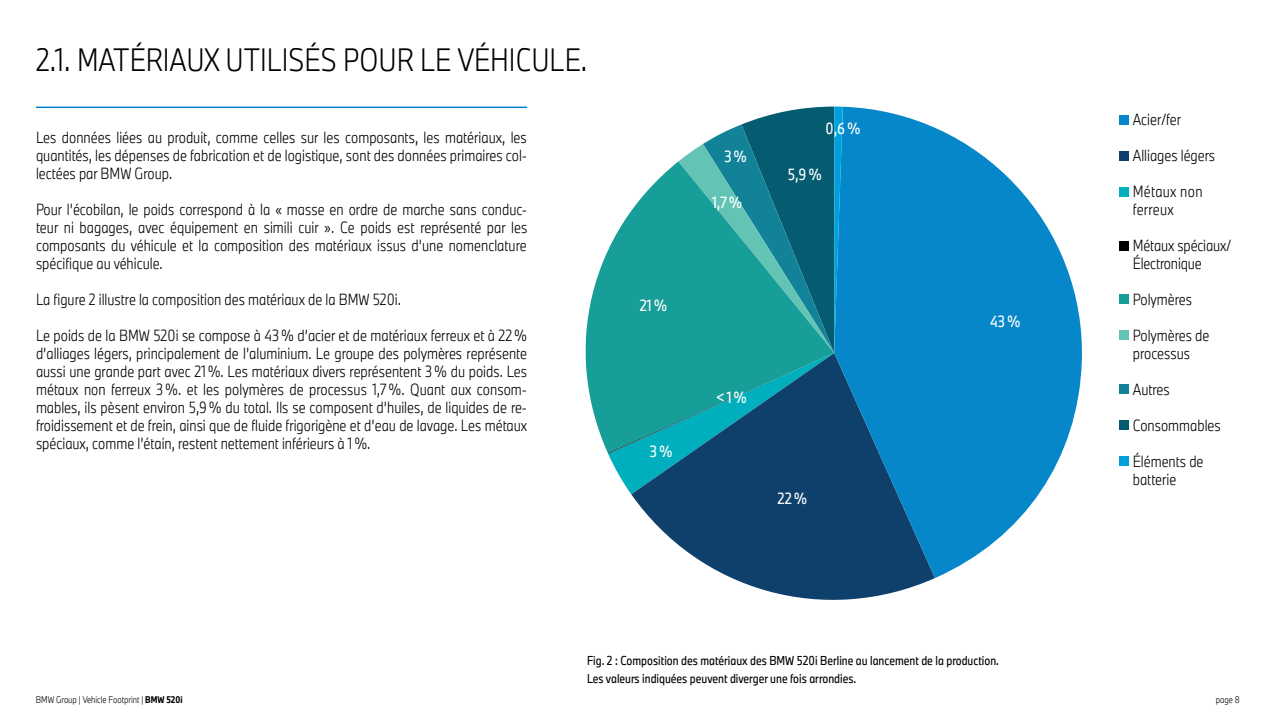
<style>
.page{position:relative;width:1276px;height:718px;background:#fff}
.page>*{position:absolute;margin:0;border:0;box-sizing:border-box;transform-origin:0 0}
.t1{font:300 30px "BMW Group TN Condensed Pro";color:#000}
.t2{font:300 15px/18px "BMW Group TN Condensed Pro";color:#000;text-align:justify}
.t3{font:15px "BMW Group TN Condensed Pro";color:#fff}
.t4{font:300 15px/18px "BMW Group TN Condensed Pro";letter-spacing:.02em;color:#000}
.t5{font:12px/18px "BMW Group TN Condensed Pro";color:#000}
.t6{font:300 9px "BMW Group TN Condensed Pro";color:#000}
.s1{font-weight:700}
</style>
<div class="page">
<hr style="left:36px;top:106px;width:491px;height:2px;background:#0083c6">
<svg style="left:585px;top:250px;width:23px;height:203px;fill:#179e99"></svg>
<svg style="left:631px;top:494px;width:304px;height:106px;fill:#0f406b"></svg>
<svg style="left:834px;top:107px;width:248px;height:471px;fill:#0587c9"></svg>
<svg style="left:608px;top:107px;width:235px;height:387px;background:#2d909b"></svg>
<div style="left:1119px;top:115px;width:9px;height:9px;background:#0587c9"></div>
<div style="left:1119px;top:151px;width:9px;height:9px;background:#0f406b"></div>
<div style="left:1119px;top:187px;width:9px;height:9px;background:#00afbe"></div>
<div style="left:1119px;top:241px;width:9px;height:9px;background:#000"></div>
<div style="left:1119px;top:295px;width:9px;height:9px;background:#179e99"></div>
<div style="left:1119px;top:330px;width:9px;height:9px;background:#63c4b5"></div>
<div style="left:1119px;top:384px;width:9px;height:9px;background:#128299"></div>
<div style="left:1119px;top:420px;width:9px;height:9px;background:#055c70"></div>
<div style="left:1119px;top:456px;width:9px;height:9px;background:#00a1db"></div>
<h1 class="t1" style="left:36px;top:38px;width:553px">2.1. MATÉRIAUX UTILISÉS POUR LE VÉHICULE.</h1>
<p class="t2" style="left:36px;top:127px;width:492px">Les données liées au produit, comme celles sur les composants, les matériaux, les quantités, les dépenses de fabrication et de logistique, sont des données primaires col&shy;lectées par BMW Group.</p>
<p class="t2" style="left:36px;top:199px;width:493px">Pour l’écobilan, le poids correspond à la « masse en ordre de marche sans conduc&shy;teur ni bagages, avec équipement en simili cuir ». Ce poids est représenté par les composants du véhicule et la composition des matériaux issus d’une nomenclature spécifique au véhicule.</p>
<p class="t2" style="left:36px;top:289px;width:366px">La figure 2 illustre la composition des matériaux de la BMW 520i.</p>
<p class="t2" style="left:36px;top:325px;width:493px">Le poids de la BMW 520i se compose à 43% d’acier et de matériaux ferreux et à 22% d’alliages légers, principalement de l’aluminium. Le groupe des polymères représente aussi une grande part avec 21%. Les matériaux divers représentent 3% du poids. Les métaux non ferreux 3%. et les polymères de processus 1,7%. Quant aux consom&shy;mables, ils pèsent environ 5,9% du total. Ils se composent d’huiles, de liquides de re&shy;froidissement et de frein, ainsi que de fluide frigorigène et d’eau de lavage. Les métaux spéciaux, comme l’étain, restent nettement inférieurs à 1%.</p>
<p class="t3" style="left:639px;top:294px;width:29px">21%</p>
<p class="t3" style="left:650px;top:441px;width:24px">3%</p>
<p class="t3" style="left:724px;top:145px;width:24px">3%</p>
<p class="t3" style="left:712px;top:192px;width:32px">1,7%</p>
<p class="t3" style="left:825px;top:118px;width:36px">0,6%</p>
<p class="t3" style="left:787px;top:163px;width:36px">5,9%</p>
<p class="t3" style="left:716px;top:387px;width:32px">&lt;1%</p>
<p class="t3" style="left:777px;top:487px;width:31px">22%</p>
<p class="t3" style="left:990px;top:310px;width:32px">43%</p>
<p class="t5" style="left:587px;top:651px;width:413px">Fig. 2 : Composition des matériaux des BMW 520i Berline au lancement de la production.<br>Les valeurs indiquées peuvent diverger une fois arrondies.</p>
<p class="t2" style="left:1132px;top:109px;width:50px">Acier/fer</p>
<p class="t2" style="left:1132px;top:145px;width:84px">Alliages légers</p>
<p class="t4" style="left:1132px;top:181px;width:71px">Métaux non ferreux</p>
<p class="t2" style="left:1132px;top:235px;width:100px">Métaux spéciaux/<br>Électronique</p>
<p class="t2" style="left:1132px;top:289px;width:61px">Polymères</p>
<p class="t2" style="left:1132px;top:325px;width:78px">Polymères de processus</p>
<p class="t2" style="left:1132px;top:379px;width:38px">Autres</p>
<p class="t2" style="left:1132px;top:415px;width:89px">Consommables</p>
<p class="t2" style="left:1132px;top:451px;width:72px">Éléments de batterie</p>
<p class="t6" style="left:36px;top:693px;width:148px">BMW Group | Vehicle Footprint | <span class="s1">BMW 520i</span></p>
<p class="t6" style="left:1215px;top:693px;width:26px">page 8</p>
</div>
